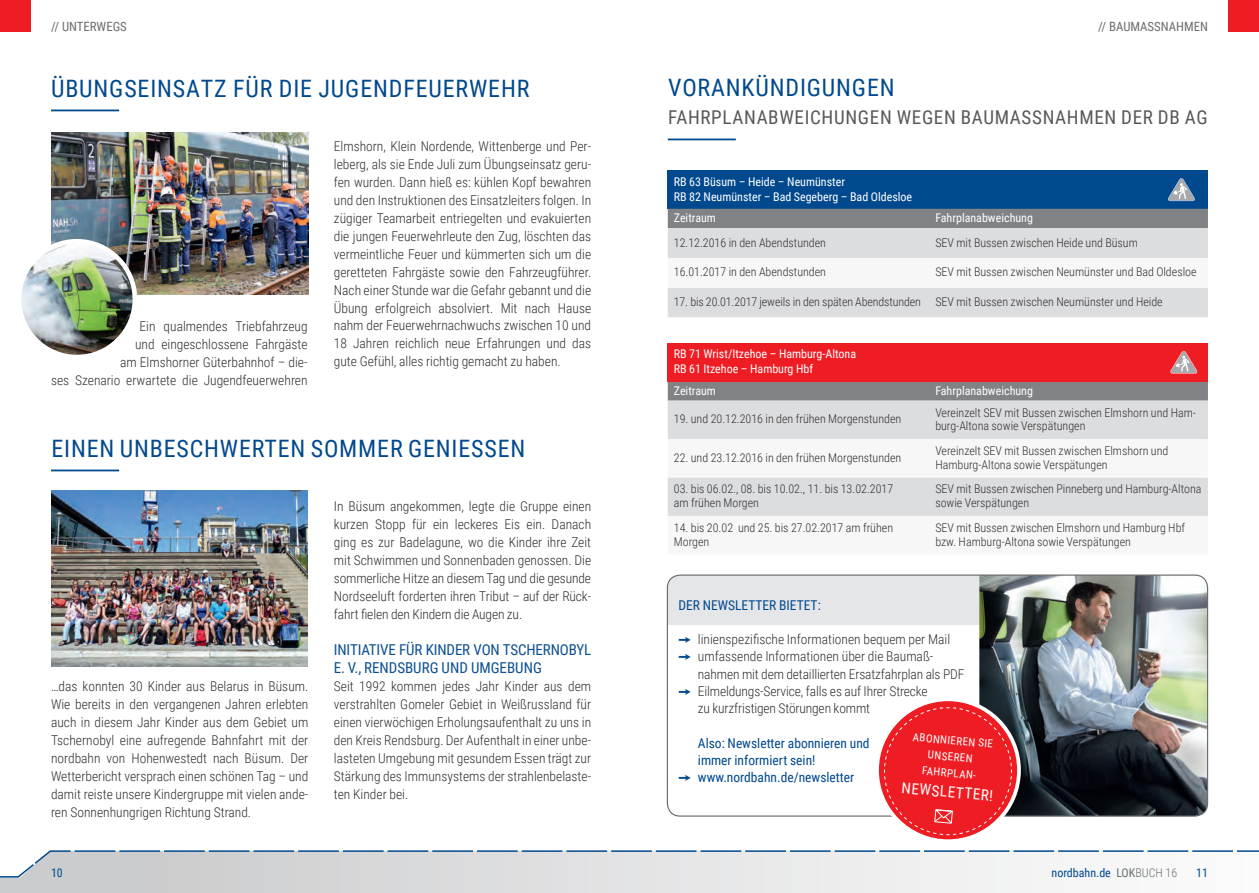
<style>
.page{position:relative;width:1259px;height:893px;background:#fff}
.page>*{position:absolute;margin:0;border:0;box-sizing:border-box;transform-origin:0 0}
.t1{font:24px "Roboto Condensed";letter-spacing:.035em;color:#01498e}
.t2{font:19.05px "Roboto Condensed";letter-spacing:.035em;color:#57585a}
.t3{font:15.15px "Roboto Condensed";color:#fff}
.t4{font:15px/18px "Roboto Condensed";letter-spacing:-.01em;color:#0d4f93}
.t5{font:300 13.5px/18px "Roboto Condensed";color:#312f30;text-align:justify}
.t6{font:13.5px/17.2px "Roboto Condensed";color:#01498e}
.t7{font:12.75px "Roboto Condensed";color:#6c6d70}
.t8{font:300 12px/13.6px "Roboto Condensed";color:#312f30}
.t9{font:12px/15.1px "Roboto Condensed";color:#fff}
.t10{font:12px "Roboto Condensed";color:#01498e}
.t11{font:11.1px/16.4px "Roboto Condensed";color:#fff;text-align:center}
.s1{color:#6c6d70}
.s2{font-weight:300;color:#6c6d70}
</style>
<div class="page">
<svg style="left:0;top:850px;width:1259px;height:43px"></svg>
<div style="left:0;top:0;width:31px;height:31px;background:#ee1d23"></div>
<div style="left:1228px;top:0;width:31px;height:31px;background:#ee1d23"></div>
<hr style="left:668px;top:139px;width:68px;height:1px;background:#01498e">
<div style="left:668px;top:171px;width:540px;height:38px;background:#01498e"></div>
<div style="left:668px;top:209px;width:540px;height:19px;background:#808285"></div>
<div style="left:668px;top:228px;width:540px;height:30px;background:#dcdddf"></div>
<svg style="left:668px;top:288px;width:540px;height:228px;fill:#dcdddf"></svg>
<svg style="left:668px;top:317px;width:540px;height:26px"></svg>
<div style="left:668px;top:343px;width:540px;height:38px;background:#ee1d23"></div>
<svg style="left:1168px;top:178px;width:27px;height:23px"></svg>
<svg style="left:1170px;top:351px;width:27px;height:23px"></svg>
<img style="left:51px;top:133px;width:257px;height:162px">
<hr style="left:51px;top:110px;width:68px;height:1px;background:#01498e">
<img style="left:19px;top:241px;width:116px;height:116px;border-radius:58px">
<div style="left:17px;top:239px;width:120px;height:120px;border:5px solid #fff;border-radius:50%"></div>
<img style="left:51px;top:491px;width:256px;height:175px">
<hr style="left:51px;top:470px;width:68px;height:1px;background:#01498e">
<div style="left:667px;top:575px;width:540px;height:49px;background:#e5e6e8"></div>
<img style="left:979px;top:575px;width:228px;height:240px">
<div style="left:667px;top:574px;width:541px;height:243px;border:1px solid #6c6d70;border-radius:13px"></div>
<svg style="left:877px;top:699px;width:142px;height:142px"></svg>
<div style="left:875px;top:697px;width:146px;height:146px;border:4px solid #fff;border-radius:50%"></div>
<svg style="left:883px;top:707px;width:129px;height:128px;background:#eb3a3f"></svg>
<p class="t7" style="left:51px;top:18px;width:77px">// UNTERWEGS</p>
<p class="t7" style="left:1098px;top:18px;width:111px">// BAUMASSNAHMEN</p>
<h1 class="t1" style="left:51px;top:71px;width:480px">ÜBUNGSEINSATZ FÜR DIE JUGENDFEUERWEHR</h1>
<p class="t5" style="left:51px;top:316px;width:258px;text-align:right">Ein qualmendes Triebfahrzeug<br>und eingeschlossene Fahrgäste<br>am Elmshorner Güterbahnhof – die-<br>ses Szenario erwartete die Jugendfeuerwehren</p>
<p class="t5" style="left:334px;top:136px;width:259px">Elmshorn, Klein Nordende, Wittenberge und Per&shy;leberg, als sie Ende Juli zum Übungseinsatz geru&shy;fen wurden. Dann hieß es: kühlen Kopf bewahren und den Instruktionen des Einsatzleiters folgen. In zügiger Teamarbeit entriegelten und evakuierten die jungen Feuerwehrleute den Zug, löschten das vermeintliche Feuer und kümmerten sich um die geretteten Fahrgäste sowie den Fahrzeugführer.<br>Nach einer Stunde war die Gefahr gebannt und die Übung erfolgreich absolviert. Mit nach Hause nahm der Feuerwehrnachwuchs zwischen 10 und 18 Jahren reichlich neue Erfahrungen und das gute Gefühl, alles richtig gemacht zu haben.</p>
<h1 class="t1" style="left:51px;top:431px;width:475px">EINEN UNBESCHWERTEN SOMMER GENIESSEN</h1>
<p class="t5" style="left:51px;top:676px;width:259px">…das konnten 30 Kinder aus Belarus in Büsum.<br>Wie bereits in den vergangenen Jahren erlebten auch in diesem Jahr Kinder aus dem Gebiet um Tschernobyl eine aufregende Bahnfahrt mit der nordbahn von Hohenwestedt nach Büsum. Der Wetterbericht versprach einen schönen Tag – und damit reiste unsere Kindergruppe mit vielen ande&shy;ren Sonnenhungrigen Richtung Strand.</p>
<p class="t5" style="left:334px;top:496px;width:259px">In Büsum angekommen, legte die Gruppe einen kurzen Stopp für ein leckeres Eis ein. Danach ging es zur Badelagune, wo die Kinder ihre Zeit mit Schwimmen und Sonnenbaden genossen. Die sommerliche Hitze an diesem Tag und die gesunde Nordseeluft forderten ihren Tribut – auf der Rück&shy;fahrt fielen den Kindern die Augen zu.</p>
<p class="t4" style="left:334px;top:640px;width:259px">INITIATIVE FÜR KINDER VON TSCHERNOBYL<br>E. V., RENDSBURG UND UMGEBUNG</p>
<p class="t5" style="left:334px;top:676px;width:259px">Seit 1992 kommen jedes Jahr Kinder aus dem verstrahlten Gomeler Gebiet in Weißrussland für einen vierwöchigen Erholungsaufenthalt zu uns in den Kreis Rendsburg. Der Aufenthalt in einer unbe&shy;lasteten Umgebung mit gesundem Essen trägt zur Stärkung des Immunsystems der strahlenbelaste&shy;ten Kinder bei.</p>
<h1 class="t1" style="left:668px;top:70px;width:228px">VORANKÜNDIGUNGEN</h1>
<h2 class="t2" style="left:668px;top:104px;width:541px">FAHRPLANABWEICHUNGEN WEGEN BAUMASSNAHMEN DER DB AG</h2>
<p class="t9" style="left:674px;top:173px;width:240px">RB 63 Büsum – Heide – Neumünster<br>RB 82 Neumünster – Bad Segeberg – Bad Oldesloe</p>
<p class="t9" style="left:674px;top:210px;width:44px">Zeitraum</p>
<p class="t9" style="left:935px;top:210px;width:99px">Fahrplanabweichung</p>
<p class="t8" style="left:674px;top:235px;width:154px">12.12.2016 in den Abendstunden</p>
<p class="t8" style="left:935px;top:235px;width:204px">SEV mit Bussen zwischen Heide und Büsum</p>
<p class="t8" style="left:674px;top:265px;width:154px">16.01.2017 in den Abendstunden</p>
<p class="t8" style="left:935px;top:265px;width:263px">SEV mit Bussen zwischen Neumünster und Bad Oldesloe</p>
<p class="t8" style="left:674px;top:295px;width:490px">17. bis 20.01.2017 jeweils in den späten Abendstunden SEV mit Bussen zwischen Neumünster und Heide</p>
<p class="t9" style="left:674px;top:346px;width:184px">RB 71 Wrist/Itzehoe – Hamburg-Altona<br>RB 61 Itzehoe – Hamburg Hbf</p>
<p class="t9" style="left:674px;top:382px;width:44px">Zeitraum</p>
<p class="t9" style="left:935px;top:382px;width:99px">Fahrplanabweichung</p>
<p class="t8" style="left:674px;top:412px;width:229px">19. und 20.12.2016 in den frühen Morgenstunden</p>
<p class="t8" style="left:935px;top:405px;width:262px">Vereinzelt SEV mit Bussen zwischen Elmshorn und Ham&shy;burg-Altona sowie Verspätungen</p>
<p class="t8" style="left:674px;top:450px;width:229px">22. und 23.12.2016 in den frühen Morgenstunden</p>
<p class="t8" style="left:935px;top:443px;width:234px">Vereinzelt SEV mit Bussen zwischen Elmshorn und<br>Hamburg-Altona sowie Verspätungen</p>
<p class="t8" style="left:674px;top:482px;width:221px">03. bis 06.02., 08. bis 10.02., 11. bis 13.02.2017 am frühen Morgen</p>
<p class="t8" style="left:935px;top:482px;width:268px">SEV mit Bussen zwischen Pinneberg und Hamburg-Altona sowie Verspätungen</p>
<p class="t8" style="left:674px;top:520px;width:221px">14. bis 20.02 und 25. bis 27.02.2017 am frühen<br>Morgen</p>
<p class="t8" style="left:935px;top:520px;width:251px">SEV mit Bussen zwischen Elmshorn und Hamburg Hbf bzw. Hamburg-Altona sowie Verspätungen</p>
<p class="t6" style="left:678px;top:596px;width:144px">DER NEWSLETTER BIETET:</p>
<p class="t5" style="left:698px;top:630px;width:268px;line-height:17.2px;text-align:left">linienspezifische Informationen bequem per Mail umfassende Informationen über die Baumaß&shy;nahmen mit dem detaillierten Ersatzfahrplan als PDF Eilmeldungs-Service, falls es auf Ihrer Strecke<br>zu kurzfristigen Störungen kommt</p>
<p class="t6" style="left:698px;top:734px;width:173px">Also: Newsletter abonnieren und immer informiert sein! www.nordbahn.de/newsletter</p>
<p class="t11" style="left:913px;top:728px;width:82px;rotate:5deg">ABONNIEREN SIE<br>UNSEREN<br>FAHRPLAN-</p>
<p class="t3" style="left:902px;top:777px;width:93px;rotate:5deg">NEWSLETTER!</p>
<p class="t10" style="left:51px;top:864px;width:13px">10</p>
<p class="t10" style="left:1051px;top:864px;width:127px">nordbahn.de <span class="s1">LOK</span><span class="s2">BUCH 16</span></p>
<p class="t10" style="left:1196px;top:864px;width:13px">11</p>
</div>
